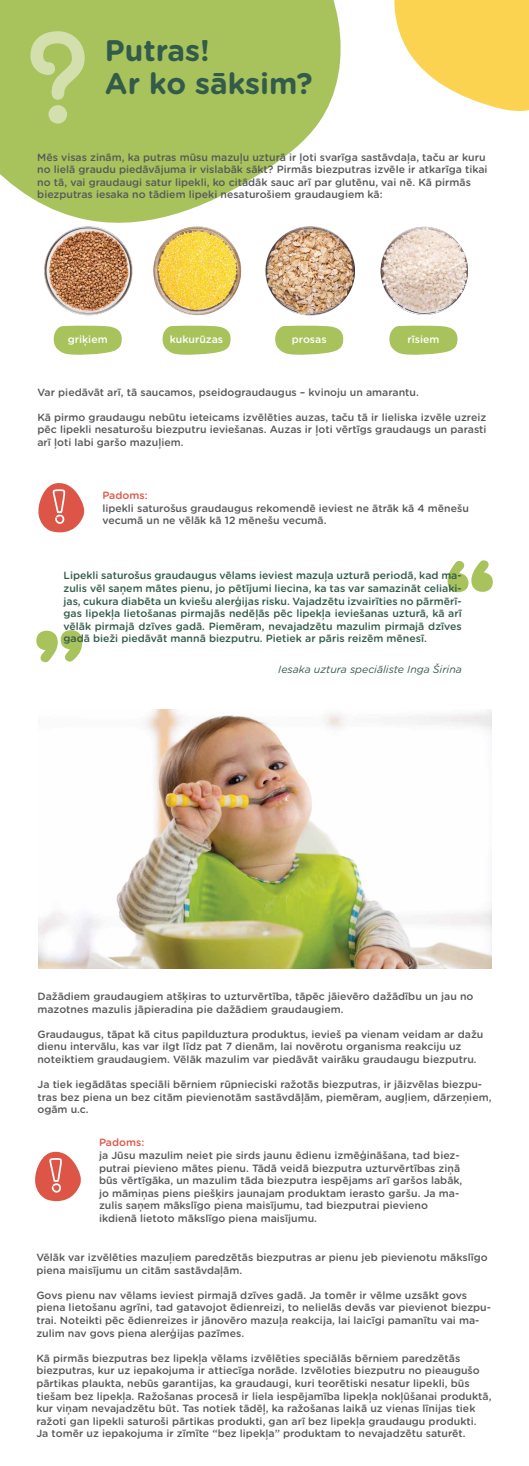
<style>
.page{position:relative;width:529px;height:1466px;background:#fff}
.page>*{position:absolute;margin:0;border:0;box-sizing:border-box;transform-origin:0 0}
.t1{font:700 29.75px/32.4px "Gotham Rounded";color:#335b4a}
.t2{font:500 10.5px/12.6px "Gotham Rounded";color:#58595b}
.t3{font:500 10.5px/12.6px "Gotham Rounded";color:#335b4a;text-align:justify}
.t4{font:italic 10.5px "Gotham Rounded";color:#335b4a}
.t5{font:500 10.5px "Gotham Rounded";color:#fff}
.t6{font:500 10.5px "Gotham Rounded";color:#dd5546}
</style>
<div class="page">
<svg style="left:36px;top:630px;width:46px;height:32px"></svg>
<svg style="left:447px;top:560px;width:45px;height:32px"></svg>
<svg style="left:0;top:0;width:341px;height:222px;fill:#a8c25c"></svg>
<svg style="left:394px;top:0;width:134px;height:111px"></svg>
<img style="left:38px;top:710px;width:453px;height:258px">
<svg style="left:53px;top:325px;width:69px;height:30px;background:#b5cb75"></svg>
<svg style="left:162px;top:325px;width:69px;height:30px;background:#b5cb75"></svg>
<svg style="left:275px;top:325px;width:68px;height:30px;background:#b4ca73"></svg>
<svg style="left:389px;top:325px;width:68px;height:30px;background:#b4ca74"></svg>
<svg style="left:30px;top:31px;width:55px;height:93px;background:#b8cd7b"></svg>
<svg style="left:38px;top:483px;width:47px;height:50px"></svg>
<svg style="left:35px;top:1151px;width:46px;height:51px"></svg>
<img style="left:265px;top:226px;width:90px;height:90px">
<img style="left:44px;top:222px;width:89px;height:94px">
<img style="left:153px;top:226px;width:88px;height:90px">
<img style="left:380px;top:226px;width:88px;height:89px">
<h1 class="t1" style="left:105px;top:33px;width:209px">Putras!<br>Ar ko sāksim?</h1>
<p class="t2" style="left:37px;top:150px;width:451px">Mēs visas zinām, ka putras mūsu mazuļu uzturā ir ļoti svarīga sastāvdaļa, taču ar kuru no lielā graudu piedāvājuma ir vislabāk sākt? Pirmās biezputras izvēle ir atkarīga tikai no tā, vai graudaugi satur lipekli, ko citādāk sauc arī par glutēnu, vai nē. Kā pirmās biezputras iesaka no tādiem lipeki nesaturošiem graudaugiem kā:</p>
<p class="t5" style="left:68px;top:332px;width:41px">griķiem</p>
<p class="t5" style="left:170px;top:332px;width:55px">kukurūzas</p>
<p class="t5" style="left:291px;top:332px;width:36px">prosas</p>
<p class="t5" style="left:407px;top:332px;width:33px">rīsiem</p>
<p class="t2" style="left:37px;top:385px;width:382px">Var piedāvāt arī, tā saucamos, pseidograudaugus – kvinoju un amarantu.</p>
<p class="t2" style="left:37px;top:410px;width:450px;text-align:justify">Kā pirmo graudaugu nebūtu ieteicams izvēlēties auzas, taču tā ir lieliska izvēle uzreiz pēc lipekli nesaturošu biezputru ieviešanas. Auzas ir ļoti vērtīgs graudaugs un parasti arī ļoti labi garšo mazuļiem.</p>
<p class="t6" style="left:102px;top:488px;width:47px">Padoms:</p>
<p class="t2" style="left:102px;top:501px;width:368px">lipekli saturošus graudaugus rekomendē ieviest ne ātrāk kā 4 mēnešu vecumā un ne vēlāk kā 12 mēnešu vecumā.</p>
<p class="t3" style="left:63px;top:569px;width:399px">Lipekli saturošus graudaugus vēlams ieviest mazuļa uzturā periodā, kad ma&shy;zulis vēl saņem mātes pienu, jo pētījumi liecina, ka tas var samazināt celiaki&shy;jas, cukura diabēta un kviešu alerģijas risku. Vajadzētu izvairīties no pārmērī&shy;gas lipekļa lietošanas pirmajās nedēļās pēc lipekļa ieviešanas uzturā, kā arī vēlāk pirmajā dzīves gadā. Piemēram, nevajadzētu mazulim pirmajā dzīves gadā bieži piedāvāt mannā biezputru. Pietiek ar pāris reizēm mēnesī.</p>
<p class="t4" style="left:278px;top:662px;width:185px">Iesaka uztura speciāliste Inga Širina</p>
<p class="t2" style="left:37px;top:989px;width:437px">Dažādiem graudaugiem atšķiras to uzturvērtība, tāpēc jāievēro dažādību un jau no mazotnes mazulis jāpieradina pie dažādiem graudaugiem.</p>
<p class="t2" style="left:37px;top:1027px;width:447px">Graudaugus, tāpat kā citus papilduztura produktus, ievieš pa vienam veidam ar dažu dienu intervālu, kas var ilgt līdz pat 7 dienām, lai novērotu organisma reakciju uz noteiktiem graudaugiem. Vēlāk mazulim var piedāvāt vairāku graudaugu biezputru.</p>
<p class="t2" style="left:37px;top:1078px;width:455px">Ja tiek iegādātas speciāli bērniem rūpnieciski ražotās biezputras, ir jāizvēlas biezpu&shy;tras bez piena un bez citām pievienotām sastāvdāļām, piemēram, augļiem, dārzeņiem, ogām u.c.</p>
<p class="t6" style="left:99px;top:1135px;width:47px">Padoms:</p>
<p class="t2" style="left:99px;top:1148px;width:364px">ja Jūsu mazulim neiet pie sirds jaunu ēdienu izmēģināšana, tad biez&shy;putrai pievieno mātes pienu. Tādā veidā biezputra uzturvērtības ziņā būs vērtīgāka, un mazulim tāda biezputra iespējams arī garšos labāk, jo māmiņas piens piešķirs jaunajam produktam ierasto garšu. Ja ma&shy;zulis saņem mākslīgo piena maisījumu, tad biezputrai pievieno ikdienā lietoto mākslīgo piena maisījumu.</p>
<p class="t2" style="left:36px;top:1250px;width:452px">Vēlāk var izvēlēties mazuļiem paredzētās biezputras ar pienu jeb pievienotu mākslīgo piena maisījumu un citām sastāvdaļām.</p>
<p class="t2" style="left:36px;top:1288px;width:456px">Govs pienu nav vēlams ieviest pirmajā dzīves gadā. Ja tomēr ir vēlme uzsākt govs piena lietošanu agrīni, tad gatavojot ēdienreizi, to nelielās devās var pievienot biezpu&shy;trai. Noteikti pēc ēdienreizes ir jānovēro mazuļa reakcija, lai laicīgi pamanītu vai ma&shy;zulim nav govs piena alerģijas pazīmes.</p>
<p class="t2" style="left:36px;top:1351px;width:456px">Kā pirmās biezputras bez lipekļa vēlams izvēlēties speciālās bērniem paredzētās biezputras, kur uz iepakojuma ir attiecīga norāde. Izvēloties biezputru no pieaugušo pārtikas plaukta, nebūs garantijas, ka graudaugi, kuri teorētiski nesatur lipekli, būs tiešam bez lipekļa. Ražošanas procesā ir liela iespējamība lipekļa nokļūšanai produktā, kur viņam nevajadzētu būt. Tas notiek tādēļ, ka ražošanas laikā uz vienas līnijas tiek ražoti gan lipekli saturoši pārtikas produkti, gan arī bez lipekļa graudaugu produkti.<br>Ja tomēr uz iepakojuma ir zīmīte “bez lipekļa” produktam to nevajadzētu saturēt.</p>
</div>
